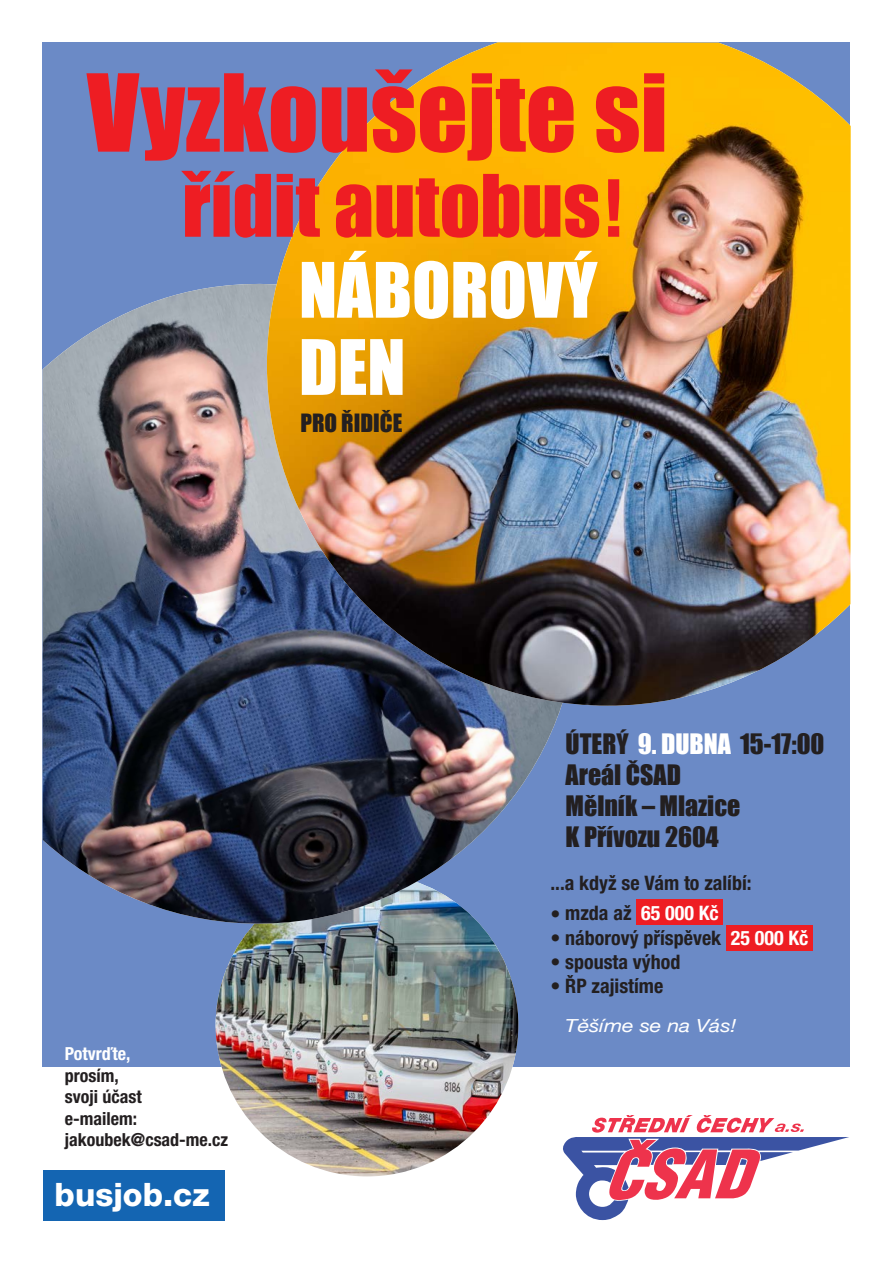
<style>
.page{position:relative;width:893px;height:1263px;background:#fff}
.page>*{position:absolute;margin:0;border:0;box-sizing:border-box;transform-origin:0 0}
.t1{font:99.15px "Impact";color:#ee1d23}
.t2{font:79.5px "Impact";color:#ee1d23}
.t3{font:70.5px "Impact";color:#fff}
.t4{font:800 32.25px "Helvetica Neue LT Pro";color:#fff}
.t5{font:25.95px "Impact";color:#231f20}
.t6{font:23.1px "Impact";color:#231f20}
.t7{font:700 condensed 19.95px "Helvetica Neue LT Pro";color:#231f20}
.t8{font:700 condensed 18px "Helvetica Neue LT Pro";color:#231f20}
.t9{font:italic 18px "Helvetica Neue";color:#fff;scale:1.19 1}
.t10{font:700 condensed 18px "Helvetica Neue LT Pro";color:#fff}
.s1{font-family:"Helvetica Neue LT Pro";font-weight:700;font-stretch:condensed;font-size:80.55px}
.s2{color:#fff}
</style>
<div class="page">
<div style="left:43px;top:43px;width:807px;height:1024px;background:#6b8ac6"></div>
<img style="left:216px;top:874px;width:302px;height:302px;border-radius:50%">
<img style="left:43px;top:283px;width:519px;height:650px">
<img style="left:267px;top:42px;width:584px;height:664px">
<svg style="left:563px;top:1115px;width:286px;height:105px"></svg>
<div style="left:43px;top:1170px;width:181px;height:50px;background:#1465b2"></div>
<div style="left:636px;top:899px;width:87px;height:26px;background:#ee1d23"></div>
<div style="left:726px;top:925px;width:87px;height:25px;background:#ee1d23"></div>
<p class="t1" style="left:87px;top:52px;width:582px">Vyzkoušejte si</p>
<p class="t2" style="left:182px;top:157px;width:445px">řídit autobus<span class="s1">!</span></p>
<p class="t3" style="left:299px;top:247px;width:300px">NÁBOROVÝ</p>
<p class="t3" style="left:299px;top:324px;width:108px">DEN</p>
<p class="t6" style="left:300px;top:408px;width:103px">PRO ŘIDIČE</p>
<p class="t5" style="left:566px;top:728px;width:260px">ÚTERÝ <span class="s2">9. DUBNA</span> 15-17:00</p>
<p class="t5" style="left:566px;top:759px;width:117px">Areál ČSAD</p>
<p class="t5" style="left:566px;top:790px;width:176px">Mělník – Mlazice</p>
<p class="t5" style="left:566px;top:821px;width:155px">K Přívozu 2604</p>
<p class="t10" style="left:65px;top:1043px;width:67px">Potvrďte,</p>
<p class="t8" style="left:65px;top:1065px;width:55px">prosím,</p>
<p class="t8" style="left:65px;top:1086px;width:78px">svoji účast</p>
<p class="t8" style="left:65px;top:1108px;width:74px">e-mailem:</p>
<p class="t8" style="left:65px;top:1130px;width:165px">jakoubek@csad-me.cz</p>
<p class="t4" style="left:55px;top:1175px;width:157px">busjob.cz</p>
<p class="t7" style="left:550px;top:871px;width:203px">...a když se Vám to zalíbí:</p>
<p class="t7" style="left:550px;top:901px;width:170px">• mzda až <span class="s2">65 000 Kč</span></p>
<p class="t7" style="left:550px;top:926px;width:259px">• náborový příspěvek <span class="s2">25 000 Kč</span></p>
<p class="t7" style="left:550px;top:950px;width:131px">• spousta výhod</p>
<p class="t7" style="left:550px;top:974px;width:114px">• ŘP zajistíme</p>
<p class="t9" style="left:565px;top:1014px;width:145px">Těšíme se na Vás!</p>
</div>
